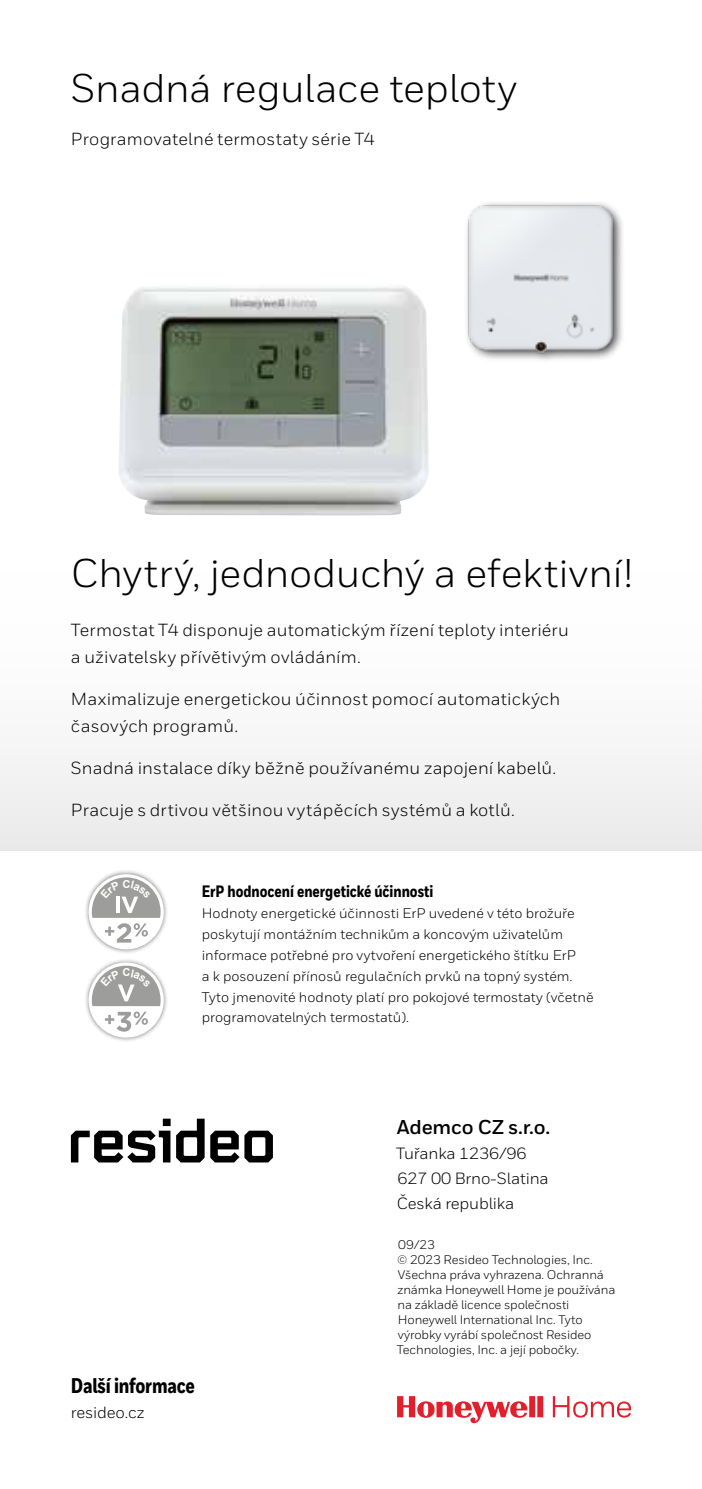
<style>
.page{position:relative;width:702px;height:1489px;background:#fff}
.page>*{position:absolute;margin:0;border:0;box-sizing:border-box;transform-origin:0 0}
.t1{font:40px "Honeywell Sans";letter-spacing:-.005em;color:#000}
.t2{font:800 21.25px "Honeywell Cond";letter-spacing:-.01em;color:#000}
.t3{font:700 20px "Honeywell Sans";letter-spacing:-.01em;color:#000}
.t4{font:17.5px/27.5px "Honeywell Sans";letter-spacing:.01em;color:#000}
.t5{font:800 16.5px "Honeywell Cond";color:#000}
.t6{font:16.25px/25px "Honeywell Sans";letter-spacing:-.01em;color:#000}
.t7{font:14px/20.8px "Honeywell Sans";color:#000}
.t8{font:12.5px/15px "Honeywell Sans";letter-spacing:-.01em;color:#000}
</style>
<div class="page">
<div style="left:0;top:561px;width:702px;height:289px;background:linear-gradient(to right,#f7f7f7,#f7f7f7)"></div>
<div style="left:84px;top:957px;width:84px;height:85px;background:#000;opacity:.5"></div>
<div style="left:89px;top:962px;width:75px;height:75px;background:#fff;border-radius:50%"></div>
<div style="left:84px;top:869px;width:84px;height:84px;background:#000;opacity:.5"></div>
<div style="left:89px;top:874px;width:75px;height:75px;background:#fff;border-radius:50%"></div>
<svg style="left:105px;top:923px;width:42px;height:19px"></svg>
<svg style="left:142px;top:929px;width:6px;height:7px"></svg>
<img style="left:466px;top:202px;width:157px;height:158px">
<img style="left:119px;top:287px;width:310px;height:228px">
<svg style="left:71px;top:1118px;width:202px;height:44px"></svg>
<svg style="left:397px;top:1396px;width:234px;height:26px"></svg>
<svg style="left:92px;top:965px;width:69px;height:66px"></svg>
<svg style="left:92px;top:877px;width:69px;height:40px"></svg>
<h1 class="t1" style="left:71px;top:64px;width:447px">Snadná regulace teploty</h1>
<p class="t4" style="left:71px;top:125px;width:305px">Programovatelné termostaty série T4</p>
<h1 class="t1" style="left:71px;top:549px;width:563px">Chytrý, jednoduchý a efektivní!</h1>
<p class="t4" style="left:71px;top:616px;width:499px">Termostat T4 disponuje automatickým řízení teploty interiéru a uživatelsky přívětivým ovládáním.</p>
<p class="t4" style="left:71px;top:685px;width:491px">Maximalizuje energetickou účinnost pomocí automatických časových programů.</p>
<p class="t4" style="left:71px;top:754px;width:487px">Snadná instalace díky běžně používanému zapojení kabelů.</p>
<p class="t4" style="left:71px;top:796px;width:445px">Pracuje s drtivou většinou vytápěcích systémů a kotlů.</p>
<p class="t5" style="left:202px;top:881px;width:233px">ErP hodnocení energetické účinnosti</p>
<p class="t7" style="left:202px;top:902px;width:393px">Hodnoty energetické účinnosti ErP uvedené v této brožuře poskytují montážním technikům a koncovým uživatelům informace potřebné pro vytvoření energetického štítku ErP<br>a k posouzení přínosů regulačních prvků na topný systém.<br>Tyto jmenovité hodnoty platí pro pokojové termostaty (včetně programovatelných termostatů).</p>
<p class="t2" style="left:71px;top:1372px;width:125px">Další informace</p>
<p class="t6" style="left:71px;top:1399px;width:75px">resideo.cz</p>
<p class="t3" style="left:397px;top:1114px;width:155px">Ademco CZ s.r.o.</p>
<p class="t6" style="left:396px;top:1140px;width:154px">Tuřanka 1236/96<br>627 00 Brno-Slatina<br>Česká republika</p>
<p class="t8" style="left:397px;top:1237px;width:220px">09/23<br>© 2023 Resideo Technologies, Inc.<br>Všechna práva vyhrazena. Ochranná známka Honeywell Home je používána na základě licence společnosti<br>Honeywell International Inc. Tyto výrobky vyrábí společnost Resideo<br>Technologies, Inc. a její pobočky.</p>
</div>
